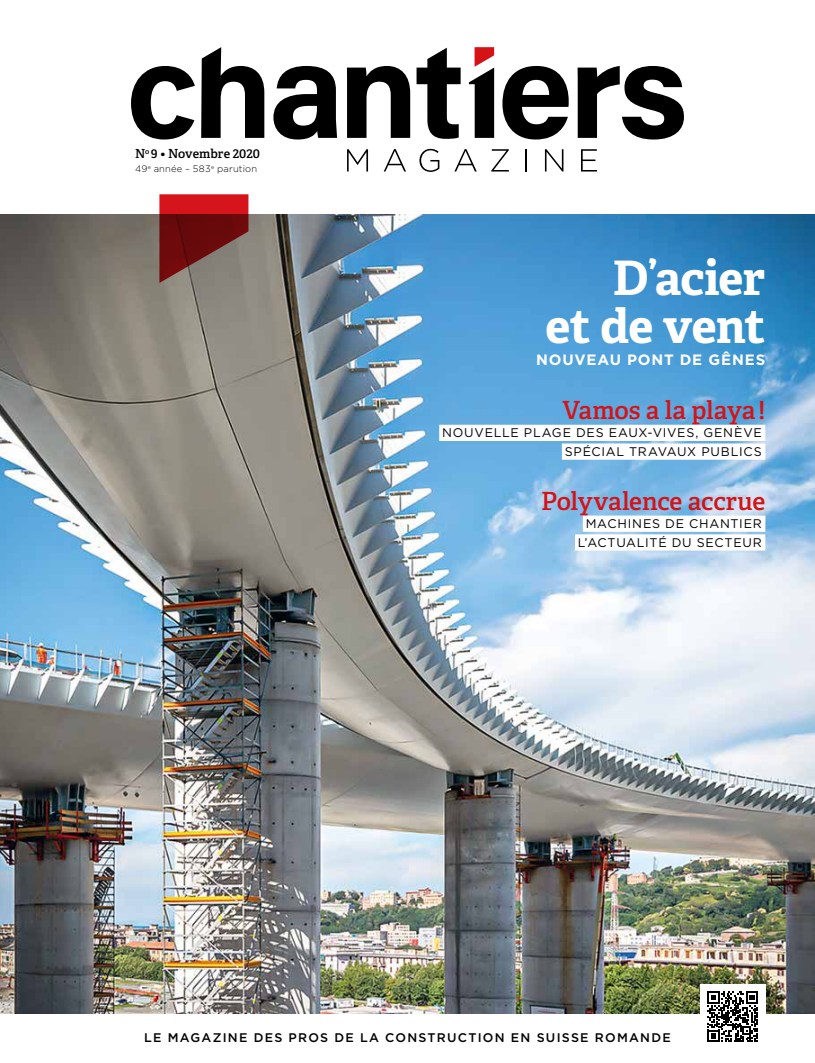
<style>
.page{position:relative;width:815px;height:1063px;background:#fff}
.page>*{position:absolute;margin:0;border:0;box-sizing:border-box;transform-origin:0 0}
.t1{font:700 47.5px/47.5px "Adelle";letter-spacing:-.015em;color:#fff;text-align:right}
.t2{font:600 25px "Adelle";letter-spacing:-.005em;color:#d51317}
.t3{font:700 15px "Gotham";letter-spacing:.055em;color:#fff}
.t4{font:12.5px/18.8px "Gotham";letter-spacing:.06em;color:#000;text-align:right}
.t5{font:500 12.5px "Gotham";letter-spacing:.1em;color:#000}
.t6{font:600 12.5px "Adelle";color:#000}
.t7{font:300 9.38px "Gotham";letter-spacing:.02em;color:#000}
</style>
<div class="page">
<img style="left:0;top:214px;width:815px;height:799px">
<svg style="left:159px;top:194px;width:89px;height:89px;background:#8a3030"></svg>
<svg style="left:201px;top:47px;width:63px;height:91px"></svg>
<svg style="left:347px;top:66px;width:63px;height:72px"></svg>
<svg style="left:417px;top:48px;width:44px;height:91px"></svg>
<svg style="left:502px;top:66px;width:67px;height:74px"></svg>
<svg style="left:469px;top:47px;width:25px;height:91px"></svg>
<svg style="left:273px;top:66px;width:64px;height:74px"></svg>
<svg style="left:578px;top:66px;width:106px;height:74px"></svg>
<svg style="left:131px;top:66px;width:64px;height:74px"></svg>
<svg style="left:347px;top:149px;width:21px;height:23px"></svg>
<svg style="left:384px;top:149px;width:22px;height:23px"></svg>
<svg style="left:419px;top:149px;width:20px;height:23px"></svg>
<svg style="left:454px;top:149px;width:23px;height:23px"></svg>
<svg style="left:491px;top:149px;width:18px;height:23px"></svg>
<hr style="left:525px;top:149px;width:2px;height:23px;background:#000">
<svg style="left:545px;top:149px;width:18px;height:23px"></svg>
<svg style="left:581px;top:149px;width:16px;height:23px"></svg>
<div style="left:439px;top:425px;width:326px;height:16px;background:#fff"></div>
<div style="left:562px;top:443px;width:203px;height:17px;background:#fff"></div>
<div style="left:583px;top:516px;width:182px;height:16px;background:#fff"></div>
<div style="left:575px;top:534px;width:190px;height:17px;background:#fff"></div>
<div style="left:700px;top:985px;width:65px;height:65px;background:#fff"></div>
<svg style="left:708px;top:991px;width:50px;height:51px"></svg>
<p class="t6" style="left:135px;top:146px;width:127px">N<sup>o</sup> 9 • Novembre 2020</p>
<p class="t7" style="left:135px;top:163px;width:124px">49<sup>e</sup> année – 583<sup>e</sup> parution</p>
<h1 class="t1" style="left:545px;top:255px;width:221px">D’acier<br>et de vent</h1>
<p class="t3" style="left:536px;top:350px;width:231px">NOUVEAU PONT DE GÊNES</p>
<h2 class="t2" style="left:562px;top:394px;width:204px">Vamos a la playa!</h2>
<p class="t4" style="left:442px;top:423px;width:321px">NOUVELLE PLAGE DES EAUX-VIVES, GENÈVE<br>SPÉCIAL TRAVAUX PUBLICS</p>
<h2 class="t2" style="left:541px;top:485px;width:226px">Polyvalence accrue</h2>
<p class="t4" style="left:578px;top:514px;width:185px">MACHINES DE CHANTIER<br>L’ACTUALITÉ DU SECTEUR</p>
<p class="t5" style="left:144px;top:1029px;width:528px">LE MAGAZINE DES PROS DE LA CONSTRUCTION EN SUISSE ROMANDE</p>
</div>
